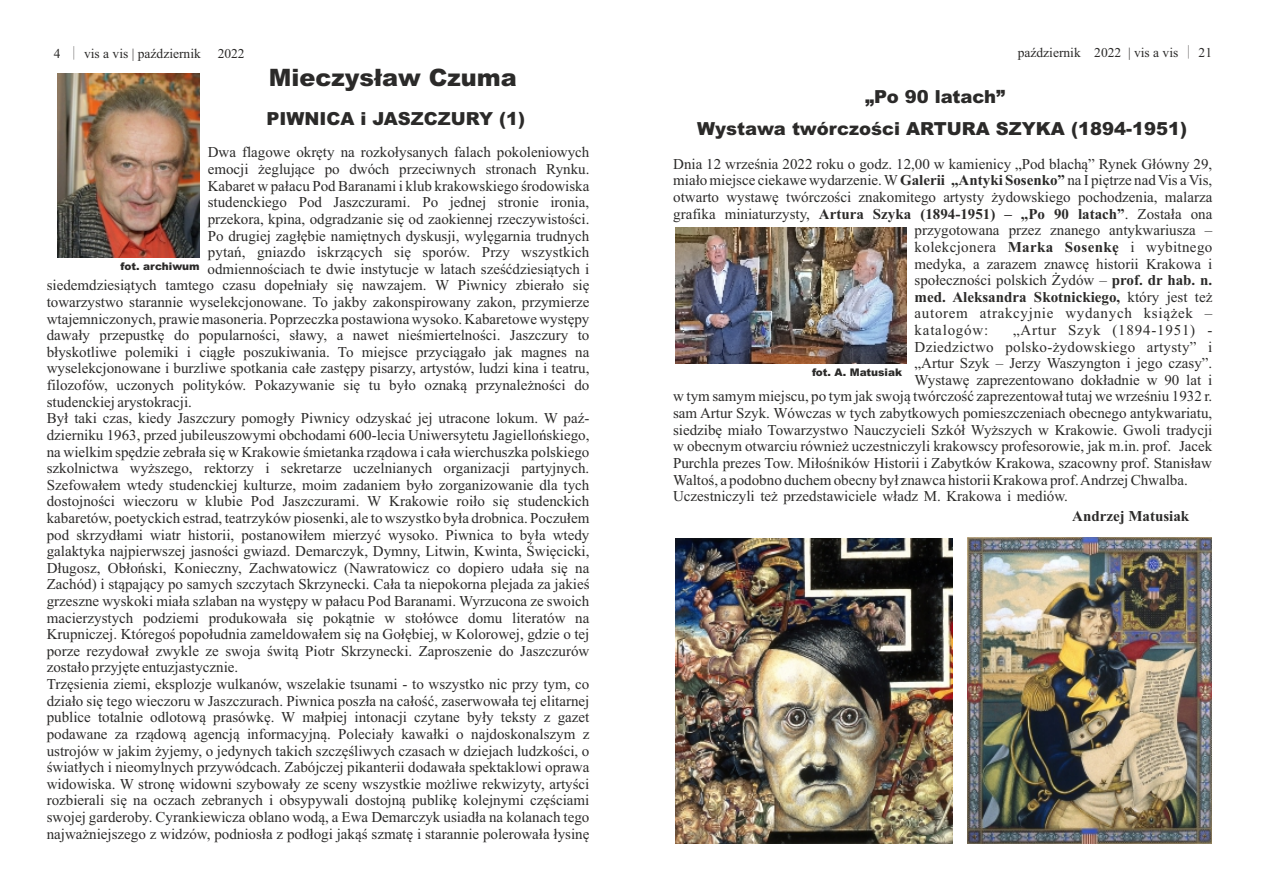
<style>
.page{position:relative;width:1263px;height:893px;background:#fff}
.page>*{position:absolute;margin:0;border:0;box-sizing:border-box;transform-origin:0 0}
.t1{font:900 24px "Arial";color:#2b2a29}
.t2{font:900 18px "Arial";color:#2b2a29}
.t3{font:15px "Times New Roman";color:#2b2a29}
.t4{font:700 15px "Times New Roman";color:#2b2a29}
.t5{font:15px "Times New Roman";letter-spacing:.02em;color:#2b2a29}
.t6{font:15px "Times New Roman";letter-spacing:.025em;color:#2b2a29}
.t7{font:15px "Times New Roman";letter-spacing:.045em;color:#2b2a29}
.t8{font:15px "Times New Roman";letter-spacing:.05em;color:#2b2a29}
.t9{font:13.5px "Times New Roman";color:#2b2a29}
.t10{font:900 10.5px "Arial";color:#2b2a29}
.s1{font-family:"Adobe Fangsong Std"}
.s2{font-weight:700}
.s3{font-weight:400}
</style>
<div class="page">
<img style="left:675px;top:539px;width:278px;height:304px">
<img style="left:968px;top:537px;width:244px;height:307px">
<img style="left:675px;top:227px;width:231px;height:137px">
<img style="left:57px;top:73px;width:142px;height:185px">
<p class="t9" style="left:54px;top:48px;width:192px">4 <span class="s1">│</span> vis a vis | październik 2022</p>
<p class="t9" style="left:1018px;top:48px;width:196px">październik 2022 | vis a vis <span class="s1">│</span> 21</p>
<h1 class="t1" style="left:269px;top:69px;width:250px">Mieczysław Czuma</h1>
<p class="t2" style="left:266px;top:112px;width:260px">PIWNICA i JASZCZURY (1)</p>
<p class="t3" style="left:208px;top:147px;width:383px">Dwa flagowe okręty na rozkołysanych falach pokoleniowych</p>
<p class="t3" style="left:208px;top:164px;width:383px">emocji żeglujące po dwóch przeciwnych stronach Rynku.</p>
<p class="t3" style="left:208px;top:180px;width:383px">Kabaret w pałacu Pod Baranami i klub krakowskiego środowiska</p>
<p class="t3" style="left:208px;top:197px;width:383px">studenckiego Pod Jaszczurami. Po jednej stronie ironia,</p>
<p class="t3" style="left:208px;top:214px;width:383px">przekora, kpina, odgradzanie się od zaokiennej rzeczywistości.</p>
<p class="t3" style="left:208px;top:230px;width:383px">Po drugiej zagłębie namiętnych dyskusji, wylęgarnia trudnych</p>
<p class="t3" style="left:208px;top:247px;width:383px">pytań, gniazdo iskrzących się sporów. Przy wszystkich</p>
<p class="t3" style="left:208px;top:263px;width:383px">odmiennościach te dwie instytucje w latach sześćdziesiątych i</p>
<p class="t3" style="left:47px;top:280px;width:544px">siedemdziesiątych tamtego czasu dopełniały się nawzajem. W Piwnicy zbierało się</p>
<p class="t3" style="left:47px;top:297px;width:544px">towarzystwo starannie wyselekcjonowane. To jakby zakonspirowany zakon, przymierze</p>
<p class="t3" style="left:47px;top:313px;width:544px">wtajemniczonych, prawie masoneria. Poprzeczka postawiona wysoko. Kabaretowe występy</p>
<p class="t3" style="left:47px;top:330px;width:544px">dawały przepustkę do popularności, sławy, a nawet nieśmiertelności. Jaszczury to</p>
<p class="t3" style="left:47px;top:346px;width:544px">błyskotliwe polemiki i ciągłe poszukiwania. To miejsce przyciągało jak magnes na</p>
<p class="t3" style="left:47px;top:363px;width:544px">wyselekcjonowane i burzliwe spotkania całe zastępy pisarzy, artystów, ludzi kina i teatru,</p>
<p class="t3" style="left:47px;top:380px;width:544px">filozofów, uczonych polityków. Pokazywanie się tu było oznaką przynależności do</p>
<p class="t3" style="left:47px;top:396px;width:147px">studenckiej arystokracji.</p>
<p class="t3" style="left:47px;top:413px;width:544px">Był taki czas, kiedy Jaszczury pomogły Piwnicy odzyskać jej utracone lokum. W paź-</p>
<p class="t3" style="left:47px;top:429px;width:544px">dzierniku 1963, przed jubileuszowymi obchodami 600-lecia Uniwersytetu Jagiellońskiego,</p>
<p class="t3" style="left:47px;top:446px;width:544px">na wielkim spędzie zebrała się w Krakowie śmietanka rządowa i cała wierchuszka polskiego</p>
<p class="t3" style="left:47px;top:463px;width:544px">szkolnictwa wyższego, rektorzy i sekretarze uczelnianych organizacji partyjnych.</p>
<p class="t3" style="left:47px;top:479px;width:544px">Szefowałem wtedy studenckiej kulturze, moim zadaniem było zorganizowanie dla tych</p>
<p class="t3" style="left:47px;top:496px;width:544px">dostojności wieczoru w klubie Pod Jaszczurami. W Krakowie roiło się studenckich</p>
<p class="t3" style="left:47px;top:513px;width:544px">kabaretów, poetyckich estrad, teatrzyków piosenki, ale to wszystko była drobnica. Poczułem</p>
<p class="t3" style="left:47px;top:529px;width:544px">pod skrzydłami wiatr historii, postanowiłem mierzyć wysoko. Piwnica to była wtedy</p>
<p class="t3" style="left:47px;top:546px;width:544px">galaktyka najpierwszej jasności gwiazd. Demarczyk, Dymny, Litwin, Kwinta, Święcicki,</p>
<p class="t3" style="left:47px;top:562px;width:544px">Długosz, Obłoński, Konieczny, Zachwatowicz (Nawratowicz co dopiero udała się na</p>
<p class="t3" style="left:47px;top:579px;width:544px">Zachód) i stąpający po samych szczytach Skrzynecki. Cała ta niepokorna plejada za jakieś</p>
<p class="t3" style="left:47px;top:596px;width:544px">grzeszne wyskoki miała szlaban na występy w pałacu Pod Baranami. Wyrzucona ze swoich</p>
<p class="t3" style="left:47px;top:612px;width:544px">macierzystych podziemi produkowała się pokątnie w stołówce domu literatów na</p>
<p class="t3" style="left:47px;top:629px;width:544px">Krupniczej. Któregoś popołudnia zameldowałem się na Gołębiej, w Kolorowej, gdzie o tej</p>
<p class="t3" style="left:47px;top:645px;width:544px">porze rezydował zwykle ze swoja świtą Piotr Skrzynecki. Zaproszenie do Jaszczurów</p>
<p class="t3" style="left:47px;top:662px;width:193px">zostało przyjęte entuzjastycznie.</p>
<p class="t3" style="left:47px;top:679px;width:544px">Trzęsienia ziemi, eksplozje wulkanów, wszelakie tsunami - to wszystko nic przy tym, co</p>
<p class="t3" style="left:47px;top:695px;width:544px">działo się tego wieczoru w Jaszczurach. Piwnica poszła na całość, zaserwowała tej elitarnej</p>
<p class="t3" style="left:47px;top:712px;width:544px">publice totalnie odlotową prasówkę. W małpiej intonacji czytane były teksty z gazet</p>
<p class="t3" style="left:47px;top:728px;width:544px">podawane za rządową agencją informacyjną. Poleciały kawałki o najdoskonalszym z</p>
<p class="t3" style="left:47px;top:745px;width:544px">ustrojów w jakim żyjemy, o jedynych takich szczęśliwych czasach w dziejach ludzkości, o</p>
<p class="t3" style="left:47px;top:762px;width:544px">światłych i nieomylnych przywódcach. Zabójczej pikanterii dodawała spektaklowi oprawa</p>
<p class="t3" style="left:47px;top:778px;width:544px">widowiska. W stronę widowni szybowały ze sceny wszystkie możliwe rekwizyty, artyści</p>
<p class="t3" style="left:47px;top:795px;width:544px">rozbierali się na oczach zebranych i obsypywali dostojną publikę kolejnymi częściami</p>
<p class="t3" style="left:47px;top:812px;width:544px">swojej garderoby. Cyrankiewicza oblano wodą, a Ewa Demarczyk usiadła na kolanach tego</p>
<p class="t3" style="left:47px;top:828px;width:544px">najważniejszego z widzów, podniosła z podłogi jakąś szmatę i starannie polerowała łysinę</p>
<p class="t10" style="left:121px;top:263px;width:81px">fot. archiwum</p>
<p class="t2" style="left:865px;top:90px;width:141px">„Po 90 latach”</p>
<p class="t2" style="left:697px;top:122px;width:491px">Wystawa twórczości ARTURA SZYKA (1894-1951)</p>
<p class="t3" style="left:673px;top:158px;width:541px">Dnia 12 września 2022 roku o godz. 12,00 w kamienicy „Pod blachą” Rynek Główny 29,</p>
<p class="t3" style="left:673px;top:175px;width:541px">miało miejsce ciekawe wydarzenie. W<span class="s2">Galerii „Antyki Sosenko”</span> na I piętrze nad Vis a Vis,</p>
<p class="t3" style="left:673px;top:192px;width:541px">otwarto wystawę twórczości znakomitego artysty żydowskiego pochodzenia, malarza</p>
<p class="t4" style="left:673px;top:209px;width:541px"><span class="s3">grafika miniaturzysty,</span> Artura Szyka (1894-1951) – „Po 90 latach”<span class="s3">. Została ona</span></p>
<p class="t3" style="left:915px;top:225px;width:299px">przygotowana przez znanego antykwariusza –</p>
<p class="t6" style="left:915px;top:242px;width:299px">kolekcjonera <span class="s2">Marka Sosenkę</span> i wybitnego</p>
<p class="t3" style="left:915px;top:258px;width:299px">medyka, a zarazem znawcę historii Krakowa i</p>
<p class="t3" style="left:915px;top:275px;width:299px">społeczności polskich Żydów – <span class="s2">prof. dr hab. n.</span></p>
<p class="t4" style="left:915px;top:292px;width:299px">med. Aleksandra Skotnickiego, <span class="s3">który jest też</span></p>
<p class="t7" style="left:915px;top:308px;width:299px">autorem atrakcyjnie wydanych książek –</p>
<p class="t8" style="left:915px;top:325px;width:75px">katalogów:</p>
<p class="t8" style="left:1013px;top:325px;width:201px">„Artur Szyk (1894-1951) -</p>
<p class="t5" style="left:915px;top:341px;width:299px">Dziedzictwo polsko-żydowskiego artysty” i</p>
<p class="t3" style="left:915px;top:358px;width:299px">„Artur Szyk – Jerzy Waszyngton i jego czasy”.</p>
<p class="t3" style="left:915px;top:374px;width:299px">Wystawę zaprezentowano dokładnie w 90 lat i</p>
<p class="t3" style="left:673px;top:391px;width:541px">w tym samym miejscu, po tym jak swoją twórczość zaprezentował tutaj we wrześniu 1932 r.</p>
<p class="t3" style="left:673px;top:408px;width:541px">sam Artur Szyk. Wówczas w tych zabytkowych pomieszczeniach obecnego antykwariatu,</p>
<p class="t3" style="left:673px;top:424px;width:541px">siedzibę miało Towarzystwo Nauczycieli Szkół Wyższych w Krakowie. Gwoli tradycji</p>
<p class="t3" style="left:673px;top:441px;width:541px">w obecnym otwarciu również uczestniczyli krakowscy profesorowie, jak m.in. prof. Jacek</p>
<p class="t3" style="left:673px;top:457px;width:540px">Purchla prezes Tow. Miłośników Historii i Zabytków Krakowa, szacowny prof. Stanisław</p>
<p class="t3" style="left:673px;top:474px;width:516px">Waltoś, a podobno duchem obecny był znawca historii Krakowa prof. Andrzej Chwalba.</p>
<p class="t3" style="left:673px;top:491px;width:396px">Uczestniczyli też przedstawiciele władz M. Krakowa i mediów.</p>
<p class="t10" style="left:812px;top:369px;width:92px">fot. A. Matusiak</p>
<p class="t4" style="left:1072px;top:511px;width:119px">Andrzej Matusiak</p>
</div>
